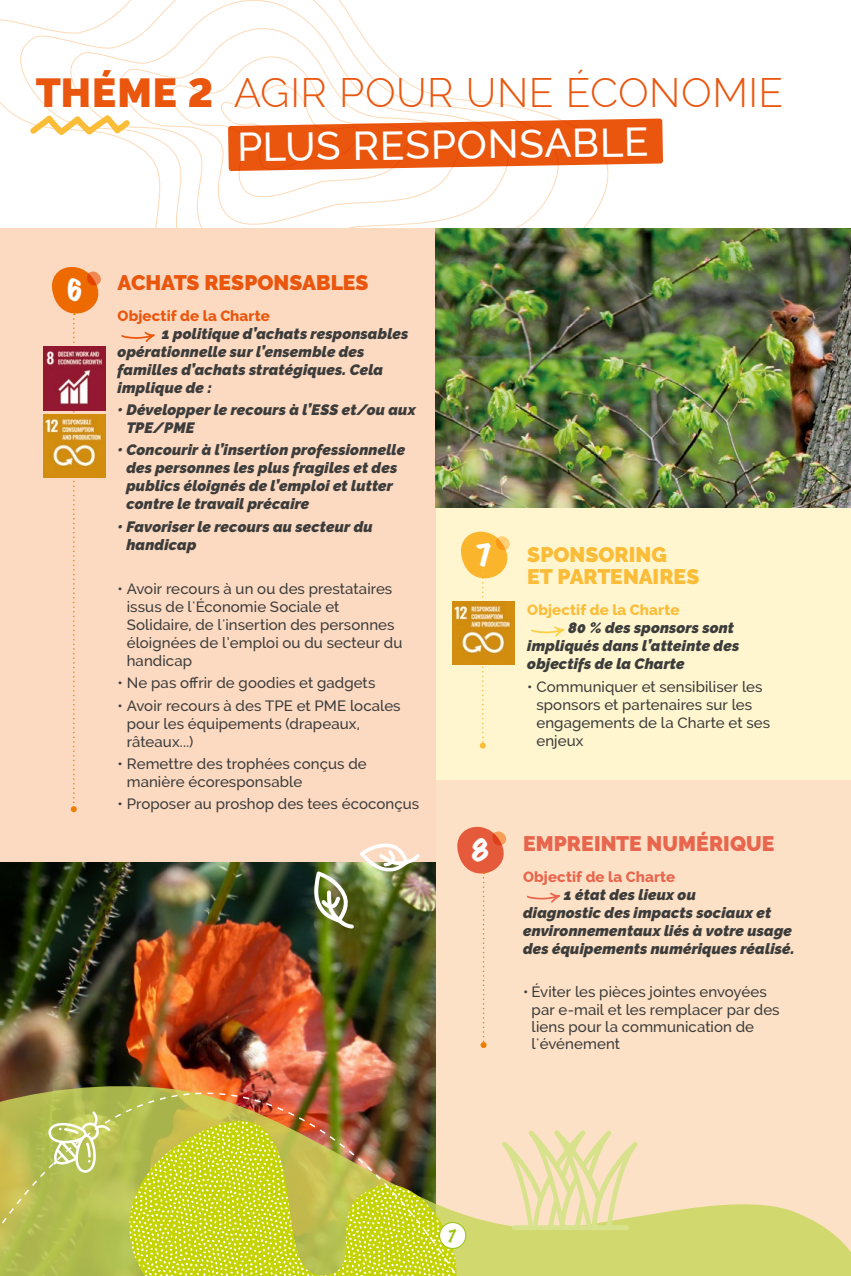
<style>
.page{position:relative;width:851px;height:1276px;background:#fff}
.page>*{position:absolute;margin:0;border:0;box-sizing:border-box;transform-origin:0 0}
.t1{font:300 40.35px "Raleway";letter-spacing:.01em;color:#ea560d}
.t2{font:500 40.35px "Raleway";color:#fff}
.t3{font:expanded 25.95px "Marker Felt";color:#fff}
.t4{font:900 21px/22.5px "Raleway";color:#fbbc37}
.t5{font:900 21px "Raleway";color:#ea560d}
.t6{font:900 21px "Raleway";letter-spacing:.005em;color:#e7664d}
.t7{font:100 15.6px "Marker Felt";color:#9dc41a}
.t8{font:500 15px/18px "Raleway";letter-spacing:.005em;color:#3c3c3b}
.t9{font:italic 900 15px/18px "Raleway";letter-spacing:.01em;color:#3c3c3b}
.t10{font:800 15px "Raleway";letter-spacing:.01em;color:#ea560d}
.t11{font:800 15px "Raleway";letter-spacing:.01em;color:#fbbc37}
.t12{font:800 15px "Raleway";letter-spacing:.01em;color:#e7664d}
.s1{font-weight:900}
</style>
<div class="page">
<svg style="left:0;top:0;width:609px;height:228px"></svg>
<div style="left:436px;top:446px;width:414px;height:334px;background:#fff6d0"></div>
<div style="left:0;top:228px;width:436px;height:636px;background:#fcdac2"></div>
<svg style="left:30px;top:115px;width:100px;height:20px"></svg>
<svg style="left:228px;top:118px;width:435px;height:53px"></svg>
<svg style="left:121px;top:332px;width:34px;height:10px"></svg>
<img style="left:0;top:629px;width:850px;height:647px">
<svg style="left:0;top:1235px;width:103px;height:41px"></svg>
<svg style="left:531px;top:626px;width:33px;height:10px"></svg>
<img style="left:436px;top:228px;width:414px;height:279px">
<svg style="left:501px;top:1130px;width:136px;height:100px"></svg>
<svg style="left:526px;top:892px;width:34px;height:10px"></svg>
<svg style="left:311px;top:871px;width:43px;height:57px"></svg>
<svg style="left:360px;top:840px;width:59px;height:34px"></svg>
<svg style="left:41px;top:266px;width:68px;height:546px"></svg>
<img style="left:43px;top:346px;width:63px;height:64px">
<img style="left:43px;top:414px;width:63px;height:64px">
<svg style="left:449px;top:531px;width:69px;height:217px"></svg>
<img style="left:452px;top:601px;width:62px;height:64px">
<svg style="left:446px;top:814px;width:68px;height:234px"></svg>
<div style="left:439px;top:1222px;width:26px;height:26px;background:#fff;border-radius:50%"></div>
<div style="left:439px;top:1222px;width:27px;height:27px;border:1px solid #9dc41a;border-radius:50%"></div>
<h1 class="t1" style="left:36px;top:69px;width:749px"><span class="s1">THÉME 2</span> AGIR POUR UNE ÉCONOMIE</h1>
<h1 class="t2" style="left:237px;top:125px;width:413px;rotate:-1deg">PLUS RESPONSABLE</h1>
<h2 class="t3" style="left:66px;top:269px;width:18px">6</h2>
<h3 class="t5" style="left:118px;top:270px;width:252px">ACHATS RESPONSABLES</h3>
<p class="t10" style="left:118px;top:307px;width:154px">Objectif de la Charte</p>
<p class="t9" style="left:118px;top:324px;width:292px;text-indent:44px">1 politique d’achats responsables opérationnelle sur l’ensemble des familles d’achats stratégiques. Cela implique de :</p>
<p class="t9" style="left:126px;top:401px;width:291px;text-indent:-9px">• Développer le recours à l’ESS et/ou aux<br>TPE/PME</p>
<p class="t9" style="left:126px;top:441px;width:280px;text-indent:-9px">• Concourir à l’insertion professionnelle des personnes les plus fragiles et des publics éloignés de l’emploi et lutter contre le travail précaire</p>
<p class="t9" style="left:126px;top:517px;width:248px;text-indent:-9px">• Favoriser le recours au secteur du handicap</p>
<p class="t8" style="left:127px;top:580px;width:277px;text-indent:-9px">• Avoir recours à un ou des prestataires issus de l'Économie Sociale et<br>Solidaire, de l'insertion des personnes éloignées de l’emploi ou du secteur du handicap</p>
<p class="t8" style="left:118px;top:674px;width:259px">• Ne pas offrir de goodies et gadgets</p>
<p class="t8" style="left:127px;top:696px;width:275px;text-indent:-9px">• Avoir recours à des TPE et PME locales pour les équipements (drapeaux, râteaux...)</p>
<p class="t8" style="left:127px;top:754px;width:241px;text-indent:-9px">• Remettre des trophées conçus de manière écoresponsable</p>
<p class="t8" style="left:118px;top:795px;width:303px">• Proposer au proshop des tees écoconçus</p>
<h2 class="t3" style="left:475px;top:534px;width:18px">7</h2>
<h3 class="t4" style="left:527px;top:543px;width:173px">SPONSORING<br>ET PARTENAIRES</h3>
<p class="t11" style="left:527px;top:601px;width:154px">Objectif de la Charte</p>
<p class="t9" style="left:527px;top:619px;width:213px;text-indent:41px">80 % des sponsors sont impliqués dans l’atteinte des objectifs de la Charte</p>
<p class="t8" style="left:536px;top:677px;width:235px;text-indent:-9px">• Communiquer et sensibiliser les sponsors et partenaires sur les engagements de la Charte et ses enjeux</p>
<h2 class="t3" style="left:471px;top:829px;width:18px">8</h2>
<h3 class="t6" style="left:523px;top:831px;width:253px">EMPREINTE NUMÉRIQUE</h3>
<p class="t12" style="left:523px;top:867px;width:154px">Objectif de la Charte</p>
<p class="t9" style="left:523px;top:885px;width:273px;text-indent:41px">1 état des lieux ou<br>diagnostic des impacts sociaux et environnementaux liés à votre usage des équipements numériques réalisé.</p>
<p class="t8" style="left:531px;top:983px;width:249px;line-height:17.2px;text-indent:-9px">• Éviter les pièces jointes envoyées par e-mail et les remplacer par des liens pour la communication de l'événement</p>
<p class="t7" style="left:448px;top:1223px;width:10px">7</p>
</div>
